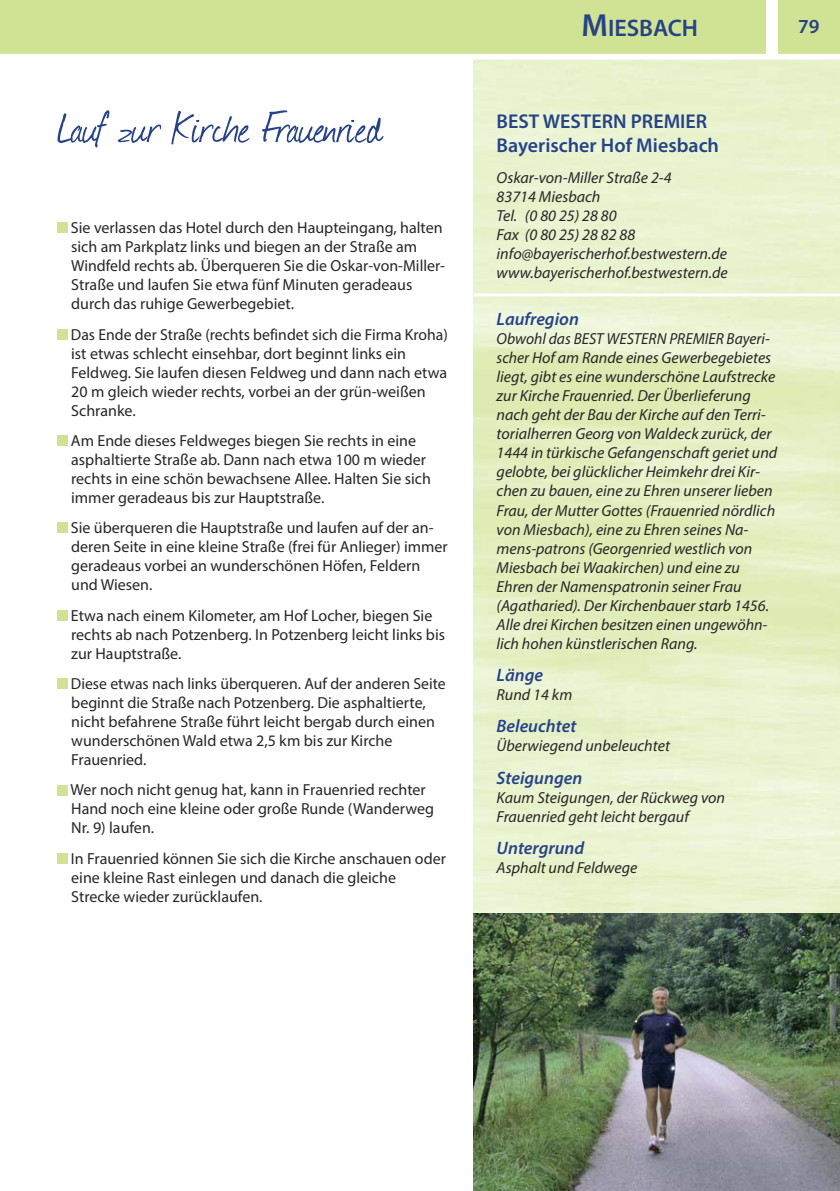
<style>
.page{position:relative;width:840px;height:1191px;background:#fff}
.page>*{position:absolute;margin:0;border:0;box-sizing:border-box;transform-origin:0 0}
.t1{font:50px "Journal";color:#264387}
.t2{font:600 24px "Myriad Pro";color:#264387}
.t3{font:600 20px/24px "Myriad Pro";color:#264387}
.t4{font:italic 600 18px "Myriad Pro";color:#264387}
.t5{font:16px/19px "Myriad Pro";color:#272627}
.t6{font:italic 16px/19px "Myriad Pro";color:#272627}
.s1{font-size:32px}
</style>
<div class="page">
<div style="left:0;top:0;width:839px;height:57px;background:#d0e293"></div>
<div style="left:765px;top:0;width:12px;height:57px;background:#fff"></div>
<div style="left:0;top:54px;width:839px;height:6px;background:#fff"></div>
<img style="left:473px;top:913px;width:366px;height:278px">
<div style="left:57px;top:853px;width:10px;height:10px;background:#d0e293"></div>
<div style="left:57px;top:784px;width:10px;height:11px;background:#d0e293"></div>
<div style="left:57px;top:678px;width:10px;height:11px;background:#d0e293"></div>
<div style="left:57px;top:610px;width:10px;height:10px;background:#d0e293"></div>
<div style="left:57px;top:522px;width:10px;height:11px;background:#d0e293"></div>
<div style="left:57px;top:435px;width:10px;height:11px;background:#d0e293"></div>
<div style="left:57px;top:329px;width:10px;height:10px;background:#d0e293"></div>
<div style="left:57px;top:222px;width:10px;height:11px;background:#d0e293"></div>
<h1 class="t1" style="left:57px;top:95px;width:326px">Lauf zur Kirche Frauenried</h1>
<p class="t5" style="left:71px;top:220px;width:375px">Sie verlassen das Hotel durch den Haupteingang, halten sich am Parkplatz links und biegen an der Straße am Windfeld rechts ab. Überqueren Sie die Oskar-von-Miller-Straße und laufen Sie etwa fünf Minuten geradeaus durch das ruhige Gewerbegebiet.</p>
<p class="t5" style="left:71px;top:326px;width:378px">Das Ende der Straße (rechts befindet sich die Firma Kroha) ist etwas schlecht einsehbar, dort beginnt links ein Feldweg. Sie laufen diesen Feldweg und dann nach etwa 20 m gleich wieder rechts, vorbei an der grün-weißen Schranke.</p>
<p class="t5" style="left:71px;top:432px;width:361px">Am Ende dieses Feldweges biegen Sie rechts in eine asphaltierte Straße ab. Dann nach etwa 100 m wieder rechts in eine schön bewachsene Allee. Halten Sie sich immer geradeaus bis zur Hauptstraße.</p>
<p class="t5" style="left:71px;top:520px;width:378px">Sie überqueren die Hauptstraße und laufen auf der an&shy;deren Seite in eine kleine Straße (frei für Anlieger) immer geradeaus vorbei an wunderschönen Höfen, Feldern und Wiesen.</p>
<p class="t5" style="left:71px;top:607px;width:375px">Etwa nach einem Kilometer, am Hof Locher, biegen Sie rechts ab nach Potzenberg. In Potzenberg leicht links bis zur Hauptstraße.</p>
<p class="t5" style="left:71px;top:675px;width:376px">Diese etwas nach links überqueren. Auf der anderen Seite beginnt die Straße nach Potzenberg. Die asphaltierte, nicht befahrene Straße führt leicht bergab durch einen wunderschönen Wald etwa 2,5 km bis zur Kirche Frauenried.</p>
<p class="t5" style="left:70px;top:782px;width:365px">Wer noch nicht genug hat, kann in Frauenried rechter<br>Hand noch eine kleine oder große Runde (Wanderweg<br>Nr. 9) laufen.</p>
<p class="t5" style="left:71px;top:850px;width:376px">In Frauenried können Sie sich die Kirche anschauen oder eine kleine Rast einlegen und danach die gleiche<br>Strecke wieder zurücklaufen.</p>
<h2 class="t2" style="left:581px;top:19px;width:118px"><span class="s1">M</span>IESBACH</h2>
<p class="t3" style="left:797px;top:16px;width:23px">79</p>
<p class="t3" style="left:496px;top:111px;width:224px">BEST WESTERN PREMIER<br>Bayerischer Hof Miesbach</p>
<p class="t6" style="left:496px;top:169px;width:232px">Oskar-von-Miller Straße 2-4<br>83714 Miesbach<br>Tel. (0 80 25) 28 80<br>Fax (0 80 25) 28 82 88 info@bayerischerhof.bestwestern.de www.bayerischerhof.bestwestern.de</p>
<p class="t4" style="left:496px;top:313px;width:84px">Laufregion</p>
<p class="t6" style="left:496px;top:331px;width:282px">Obwohl das BEST WESTERN PREMIER Bayeri&shy;scher Hof am Rande eines Gewerbegebietes liegt, gibt es eine wunderschöne Laufstrecke zur Kirche Frauenried. Der Überlieferung nach geht der Bau der Kirche auf den Terri&shy;torialherren Georg von Waldeck zurück, der 1444 in türkische Gefangenschaft geriet und gelobte, bei glücklicher Heimkehr drei Kir&shy;chen zu bauen, eine zu Ehren unserer lieben Frau, der Mutter Gottes (Frauenried nördlich von Miesbach), eine zu Ehren seines Na&shy;mens -patrons (Georgenried westlich von Miesbach bei Waakirchen) und eine zu Ehren der Namenspatronin seiner Frau (Agatharied). Der Kirchenbauer starb 1456.<br>Alle drei Kirchen besitzen einen ungewöhn&shy;lich hohen künstlerischen Rang.</p>
<p class="t4" style="left:496px;top:668px;width:48px">Länge</p>
<p class="t6" style="left:496px;top:686px;width:77px">Rund 14 km</p>
<p class="t4" style="left:496px;top:719px;width:81px">Beleuchtet</p>
<p class="t6" style="left:496px;top:737px;width:175px">Überwiegend unbeleuchtet</p>
<p class="t4" style="left:496px;top:771px;width:87px">Steigungen</p>
<p class="t6" style="left:496px;top:789px;width:230px">Kaum Steigungen, der Rückweg von<br>Frauenried geht leicht bergauf</p>
<p class="t4" style="left:496px;top:841px;width:89px">Untergrund</p>
<p class="t6" style="left:496px;top:859px;width:142px">Asphalt und Feldwege</p>
</div>
